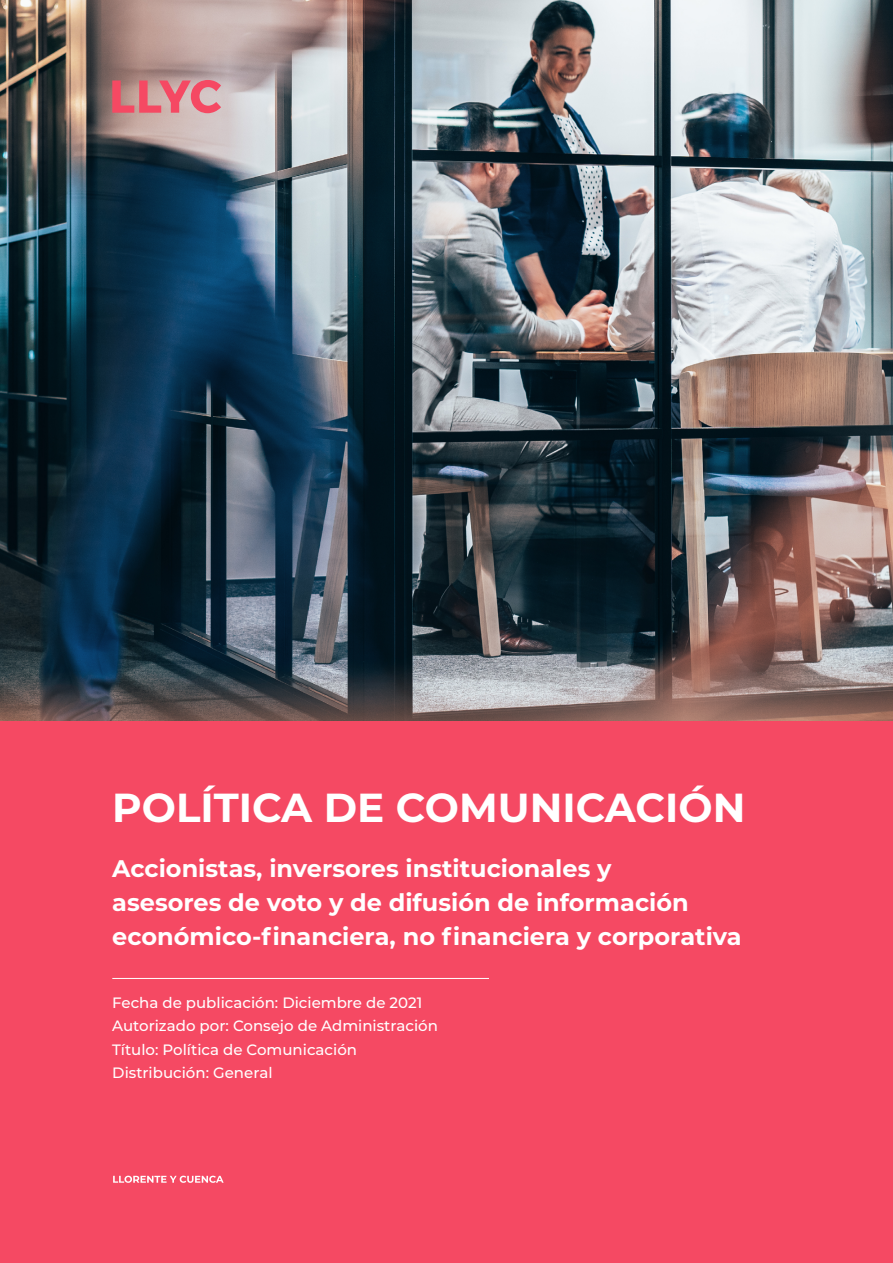
<style>
.page{position:relative;width:893px;height:1263px;background:#fff}
.page>*{position:absolute;margin:0;border:0;box-sizing:border-box;transform-origin:0 0}
.t1{font:700 40.5px "Montserrat";color:#fff}
.t2{font:700 24px/34.2px "Montserrat";color:#fff}
.t3{font:500 15px/23.5px "Montserrat";color:#fff}
</style>
<div class="page">
<img style="left:0;top:0;width:893px;height:721px">
<svg style="left:112px;top:80px;width:111px;height:34px;background:#db818a"></svg>
<div style="left:0;top:721px;width:893px;height:542px;background:#f54963"></div>
<svg style="left:113px;top:1176px;width:111px;height:7px"></svg>
<hr style="left:112px;top:978px;width:377px;height:1px;background:#fff">
<h1 class="t1" style="left:112px;top:779px;width:635px">POLÍTICA DE COMUNICACIÓN</h1>
<p class="t2" style="left:112px;top:850px;width:631px">Accionistas, inversores institucionales y<br>asesores de voto y de difusión de información económico-financiera, no financiera y corporativa</p>
<p class="t3" style="left:112px;top:990px;width:327px">Fecha de publicación: Diciembre de 2021<br>Autorizado por: Consejo de Administración Título: Política de Comunicación Distribución: General</p>
</div>
